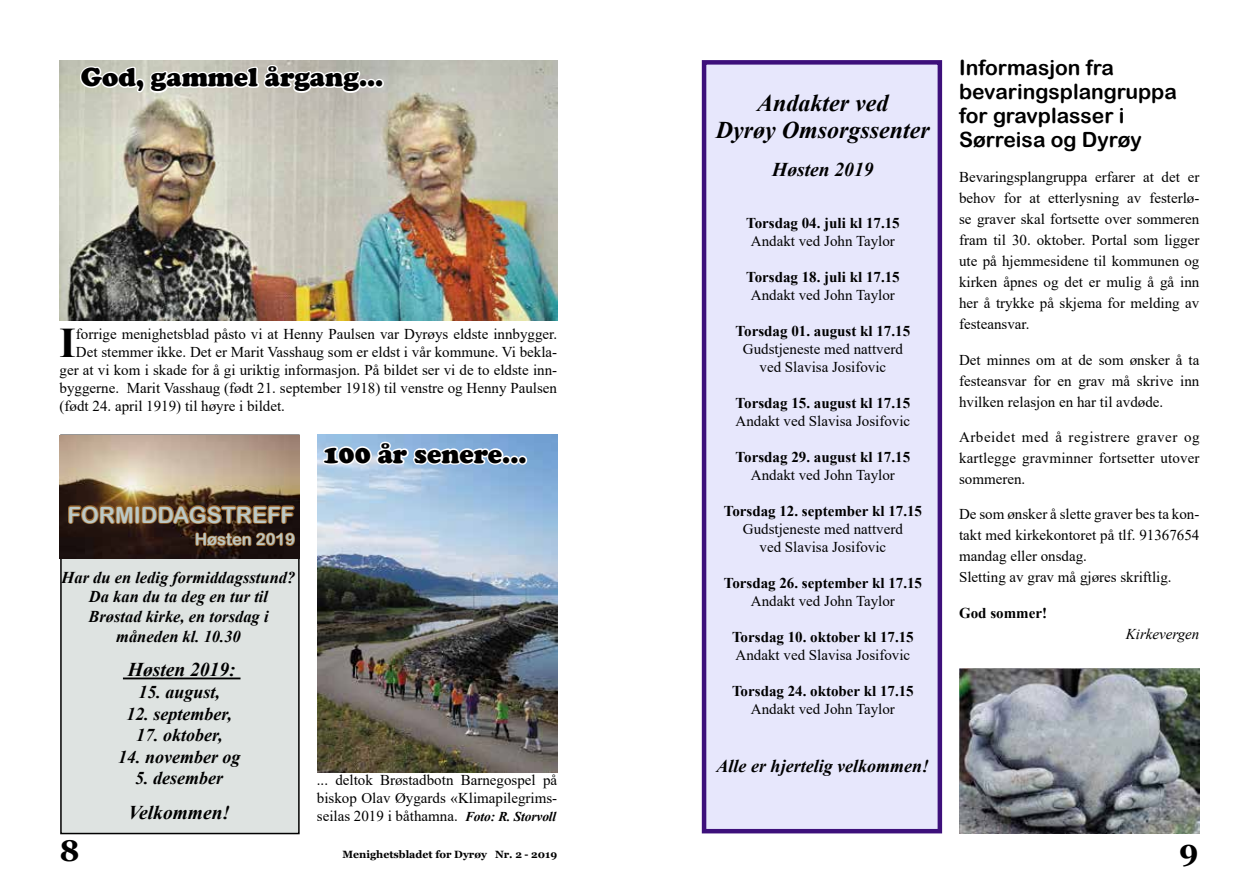
<style>
.page{position:relative;width:1259px;height:893px;background:#fff}
.page>*{position:absolute;margin:0;border:0;box-sizing:border-box;transform-origin:0 0}
.t1{font:700 42.15px "Times New Roman";color:#000}
.t2{font:700 30px "Georgia";color:#000}
.t3{font:900 27px "Cooper";color:#000}
.t4{font:italic 700 24px/27px "Times New Roman";color:#000;text-align:center}
.t5{font:22.5px "Arial Rounded MT Bold";color:#bcc9c7}
.t6{font:21px/24px "Arial Rounded MT Bold";color:#000}
.t7{font:italic 700 19.5px "Times New Roman";color:#000}
.t8{font:italic 700 18px "Times New Roman";color:#000}
.t9{font:italic 700 16.5px/19.8px "Times New Roman";color:#000;text-align:center}
.t10{font:16.5px "Arial Rounded MT Bold";color:#bcc9c7}
.t11{font:15px/21px "Times New Roman";color:#000;text-align:justify}
.t12{font:700 15px "Times New Roman";color:#000}
.t13{font:italic 15px "Times New Roman";color:#000}
.t14{font:700 10.5px "Georgia";color:#000}
.s1{font-weight:700;font-style:italic;font-size:13.5px}
</style>
<div class="page">
<div style="left:60px;top:435px;width:240px;height:399px;background:#dee3e1;border:2px solid #000"></div>
<hr style="left:123px;top:677px;width:117px;height:2px;background:#000">
<img style="left:60px;top:435px;width:240px;height:123px">
<svg style="left:66px;top:492px;width:230px;height:55px;background:#4f331b"></svg>
<div style="left:702px;top:60px;width:240px;height:773px;background:#e7e7fc;border:4px solid #3d107b"></div>
<img style="left:60px;top:60px;width:497px;height:261px">
<svg style="left:78px;top:60px;width:308px;height:173px;background:#c4c0b2"></svg>
<img style="left:959px;top:669px;width:240px;height:164px">
<img style="left:318px;top:434px;width:239px;height:338px">
<svg style="left:320px;top:304px;width:209px;height:305px"></svg>
<h3 class="t3" style="left:81px;top:61px;width:304px">God, gammel årgang...</h3>
<h1 class="t1" style="left:60px;top:312px;width:18px">I</h1>
<p class="t11" style="left:76px;top:323px;width:483px">forrige menighetsblad påsto vi at Henny Paulsen var Dyrøys eldste innbygger.</p>
<p class="t11" style="left:76px;top:341px;width:483px">Det stemmer ikke. Det er Marit Vasshaug som er eldst i vår kommune. Vi bekla-</p>
<p class="t11" style="left:60px;top:359px;width:499px">ger at vi kom i skade for å gi uriktig informasjon. På bildet ser vi de to eldste inn-</p>
<p class="t11" style="left:60px;top:377px;width:499px">byggerne. Marit Vasshaug (født 21. september 1918) til venstre og Henny Paulsen</p>
<p class="t11" style="left:60px;top:395px;width:227px">(født 24. april 1919) til høyre i bildet.</p>
<h3 class="t5" style="left:67px;top:501px;width:228px">FORMIDDAGSTREFF</h3>
<p class="t10" style="left:195px;top:529px;width:102px">Høsten 2019</p>
<p class="t9" style="left:62px;top:567px;width:235px">Har du en ledig formiddagsstund?<br>Da kan du ta deg en tur til<br>Brøstad kirke, en torsdag i måneden kl. 10.30</p>
<h3 class="t7" style="left:128px;top:656px;width:109px">Høsten 2019:</h3>
<p class="t8" style="left:138px;top:679px;width:83px">15. august,</p>
<p class="t8" style="left:126px;top:701px;width:107px">12. september,</p>
<p class="t8" style="left:136px;top:723px;width:88px">17. oktober,</p>
<p class="t8" style="left:118px;top:744px;width:124px">14. november og</p>
<p class="t8" style="left:135px;top:766px;width:89px">5. desember</p>
<h3 class="t7" style="left:128px;top:798px;width:103px">Velkommen!</h3>
<h3 class="t3" style="left:323px;top:438px;width:205px">100 år senere...</h3>
<p class="t11" style="left:317px;top:771px;width:242px;line-height:18px">... deltok Brøstadbotn Barnegospel på biskop Olav Øygards «Klimapilegrims&shy;seilas 2019 i båthamna. <span class="s1">Foto: R. Storvoll</span></p>
<h3 class="t4" style="left:716px;top:89px;width:215px">Andakter ved<br>Dyrøy Omsorgssenter</h3>
<h3 class="t7" style="left:772px;top:156px;width:103px">Høsten 2019</h3>
<p class="t12" style="left:746px;top:212px;width:155px">Torsdag 04. juli kl 17.15</p>
<p class="t11" style="left:751px;top:230px;width:146px">Andakt ved John Taylor</p>
<p class="t12" style="left:746px;top:266px;width:155px">Torsdag 18. juli kl 17.15</p>
<p class="t11" style="left:751px;top:284px;width:146px">Andakt ved John Taylor</p>
<p class="t12" style="left:735px;top:320px;width:176px">Torsdag 01. august kl 17.15</p>
<p class="t11" style="left:743px;top:340px;width:161px;line-height:18px;text-align:center">Gudstjeneste med nattverd ved Slavisa Josifovic</p>
<p class="t12" style="left:735px;top:392px;width:176px">Torsdag 15. august kl 17.15</p>
<p class="t11" style="left:735px;top:410px;width:176px">Andakt ved Slavisa Josifovic</p>
<p class="t12" style="left:735px;top:446px;width:176px">Torsdag 29. august kl 17.15</p>
<p class="t11" style="left:751px;top:464px;width:146px">Andakt ved John Taylor</p>
<p class="t12" style="left:723px;top:500px;width:200px">Torsdag 12. september kl 17.15</p>
<p class="t11" style="left:743px;top:520px;width:161px;line-height:18px;text-align:center">Gudstjeneste med nattverd ved Slavisa Josifovic</p>
<p class="t12" style="left:723px;top:572px;width:200px">Torsdag 26. september kl 17.15</p>
<p class="t11" style="left:751px;top:590px;width:146px">Andakt ved John Taylor</p>
<p class="t12" style="left:732px;top:626px;width:183px">Torsdag 10. oktober kl 17.15</p>
<p class="t11" style="left:735px;top:644px;width:176px">Andakt ved Slavisa Josifovic</p>
<p class="t12" style="left:732px;top:680px;width:183px">Torsdag 24. oktober kl 17.15</p>
<p class="t11" style="left:751px;top:698px;width:146px">Andakt ved John Taylor</p>
<p class="t8" style="left:716px;top:753px;width:214px">Alle er hjertelig velkommen!</p>
<h3 class="t6" style="left:959px;top:55px;width:219px">Informasjon fra bevaringsplangruppa for gravplasser i<br>Sørreisa og Dyrøy</h3>
<p class="t11" style="left:959px;top:166px;width:242px">Bevaringsplangruppa erfarer at det er behov for at etterlysning av festerlø&shy;se graver skal fortsette over sommeren fram til 30. oktober. Portal som ligger ute på hjemmesidene til kommunen og kirken åpnes og det er mulig å gå inn her å trykke på skjema for melding av festeansvar.</p>
<p class="t11" style="left:959px;top:349px;width:242px">Det minnes om at de som ønsker å ta festeansvar for en grav må skrive inn hvilken relasjon en har til avdøde.</p>
<p class="t11" style="left:959px;top:426px;width:242px">Arbeidet med å registrere graver og kartlegge gravminner fortsetter utover sommeren.</p>
<p class="t11" style="left:959px;top:503px;width:242px;text-align:left">De som ønsker å slette graver bes ta kon&shy;takt med kirkekontoret på tlf. 91367654 mandag eller onsdag.<br>Sletting av grav må gjøres skriftlig.</p>
<p class="t12" style="left:959px;top:602px;width:89px">God sommer!</p>
<p class="t13" style="left:1125px;top:623px;width:75px">Kirkevergen</p>
<h2 class="t2" style="left:60px;top:832px;width:22px">8</h2>
<p class="t14" style="left:342px;top:848px;width:216px">Menighetsbladet for Dyrøy Nr. 2 - 2019</p>
<h2 class="t2" style="left:1179px;top:832px;width:21px">9</h2>
</div>
